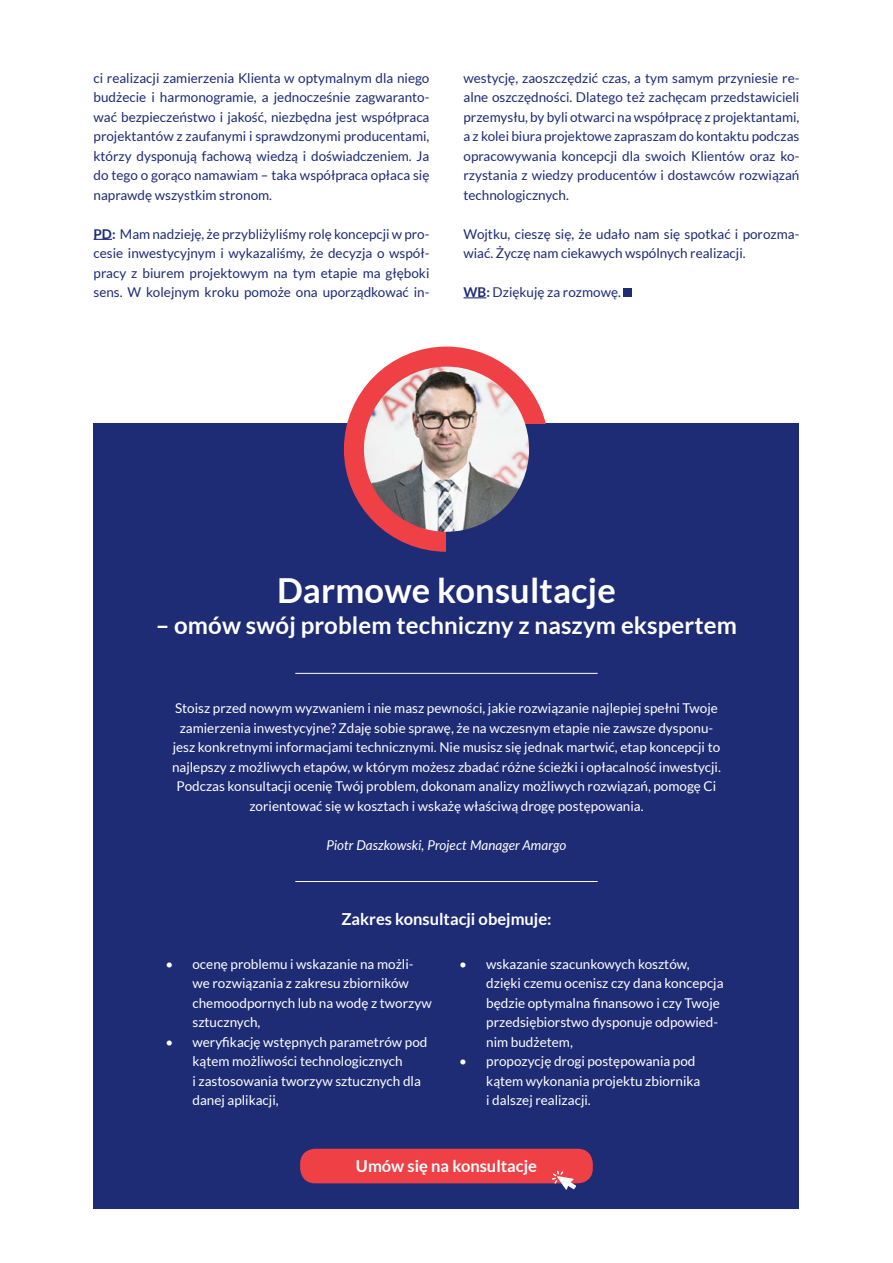
<style>
.page{position:relative;width:893px;height:1263px;background:#fff}
.page>*{position:absolute;margin:0;border:0;box-sizing:border-box;transform-origin:0 0}
.t1{font:700 34.5px "Lato";letter-spacing:.005em;color:#fff}
.t2{font:700 24px "Lato";letter-spacing:.005em;color:#fff}
.t3{font:700 16.5px "Lato";color:#fff}
.t4{font:13.5px/19.5px "Lato";color:#1e2b75;text-align:justify}
.t5{font:13.5px/19.5px "Lato";color:#fff}
.t6{font:italic 13.5px "Lato";color:#fff}
.s1{font-weight:700}
</style>
<div class="page">
<div style="left:94px;top:423px;width:705px;height:786px;background:#1e2b75"></div>
<div style="left:344px;top:347px;width:205px;height:205px;background:#ef4046;border-radius:50%"></div>
<div style="left:446px;top:423px;width:177px;height:149px;background:#1e2b75"></div>
<img style="left:364px;top:367px;width:165px;height:165px;border-radius:83px">
<hr style="left:295px;top:673px;width:303px;height:1px;background:#fff">
<svg style="left:94px;top:239px;width:18px;height:1px"></svg>
<svg style="left:463px;top:297px;width:23px;height:1px"></svg>
<div style="left:624px;top:289px;width:8px;height:8px;background:#1e2b75"></div>
<hr style="left:295px;top:881px;width:303px;height:1px;background:#fff">
<div style="left:300px;top:1149px;width:293px;height:34px;background:#ef4046;border-radius:15px"></div>
<svg style="left:552px;top:1171px;width:24px;height:19px"></svg>
<p class="t4" style="left:94px;top:68px;width:337px">ci realizacji zamierzenia Klienta w optymalnym dla niego budżecie i harmonogramie, a jednocześnie zagwaranto&shy;wać bezpieczeństwo i jakość, niezbędna jest współpraca projektantów z zaufanymi i sprawdzonymi producentami, którzy dysponują fachową wiedzą i doświadczeniem. Ja do tego o gorąco namawiam – taka współpraca opłaca się naprawdę wszystkim stronom.</p>
<p class="t4" style="left:94px;top:224px;width:337px"><span class="s1">PD:</span> Mam nadzieję, że przybliżyliśmy rolę koncepcji w pro&shy;cesie inwestycyjnym i wykazaliśmy, że decyzja o współ&shy;pracy z biurem projektowym na tym etapie ma głęboki sens. W kolejnym kroku pomoże ona uporządkować in-</p>
<p class="t4" style="left:463px;top:68px;width:337px">westycję, zaoszczędzić czas, a tym samym przyniesie re&shy;alne oszczędności. Dlatego też zachęcam przedstawicieli przemysłu, by byli otwarci na współpracę z projektantami, a z kolei biura projektowe zapraszam do kontaktu podczas opracowywania koncepcji dla swoich Klientów oraz ko&shy;rzystania z wiedzy producentów i dostawców rozwiązań technologicznych.</p>
<p class="t4" style="left:463px;top:224px;width:337px">Wojtku, cieszę się, że udało nam się spotkać i porozma&shy;wiać. Życzę nam ciekawych wspólnych realizacji.</p>
<p class="t4" style="left:463px;top:282px;width:159px"><span class="s1">WB:</span> Dziękuję za rozmowę.</p>
<h1 class="t1" style="left:277px;top:570px;width:340px">Darmowe konsultacje</h1>
<h2 class="t2" style="left:156px;top:612px;width:583px">– omów swój problem techniczny z naszym ekspertem</h2>
<p class="t5" style="left:172px;top:699px;width:550px;text-align:center">Stoisz przed nowym wyzwaniem i nie masz pewności, jakie rozwiązanie najlepiej spełni Twoje zamierzenia inwestycyjne? Zdaję sobie sprawę, że na wczesnym etapie nie zawsze dysponu&shy;jesz konkretnymi informacjami technicznymi. Nie musisz się jednak martwić, etap koncepcji to najlepszy z możliwych etapów, w którym możesz zbadać różne ścieżki i opłacalność inwestycji.<br>Podczas konsultacji ocenię Twój problem, dokonam analizy możliwych rozwiązań, pomogę Ci zorientować się w kosztach i wskażę właściwą drogę postępowania.</p>
<p class="t6" style="left:327px;top:835px;width:241px">Piotr Daszkowski, Project Manager Amargo</p>
<p class="t3" style="left:341px;top:909px;width:212px">Zakres konsultacji obejmuje:</p>
<p class="t5" style="left:192px;top:954px;width:241px;text-indent:-27px">• ocenę problemu i wskazanie na możli&shy;we rozwiązania z zakresu zbiorników chemoodpornych lub na wodę z tworzyw sztucznych,</p>
<p class="t5" style="left:192px;top:1032px;width:236px;text-indent:-27px">• weryfikację wstępnych parametrów pod kątem możliwości technologicznych<br>i zastosowania tworzyw sztucznych dla danej aplikacji,</p>
<p class="t5" style="left:486px;top:954px;width:239px;text-indent:-27px">• wskazanie szacunkowych kosztów, dzięki czemu ocenisz czy dana koncepcja będzie optymalna finansowo i czy Twoje przedsiębiorstwo dysponuje odpowied&shy;nim budżetem,</p>
<p class="t5" style="left:486px;top:1051px;width:216px;text-indent:-27px">• propozycję drogi postępowania pod kątem wykonania projektu zbiornika i dalszej realizacji.</p>
<p class="t3" style="left:356px;top:1156px;width:182px">Umów się na konsultacje</p>
</div>
